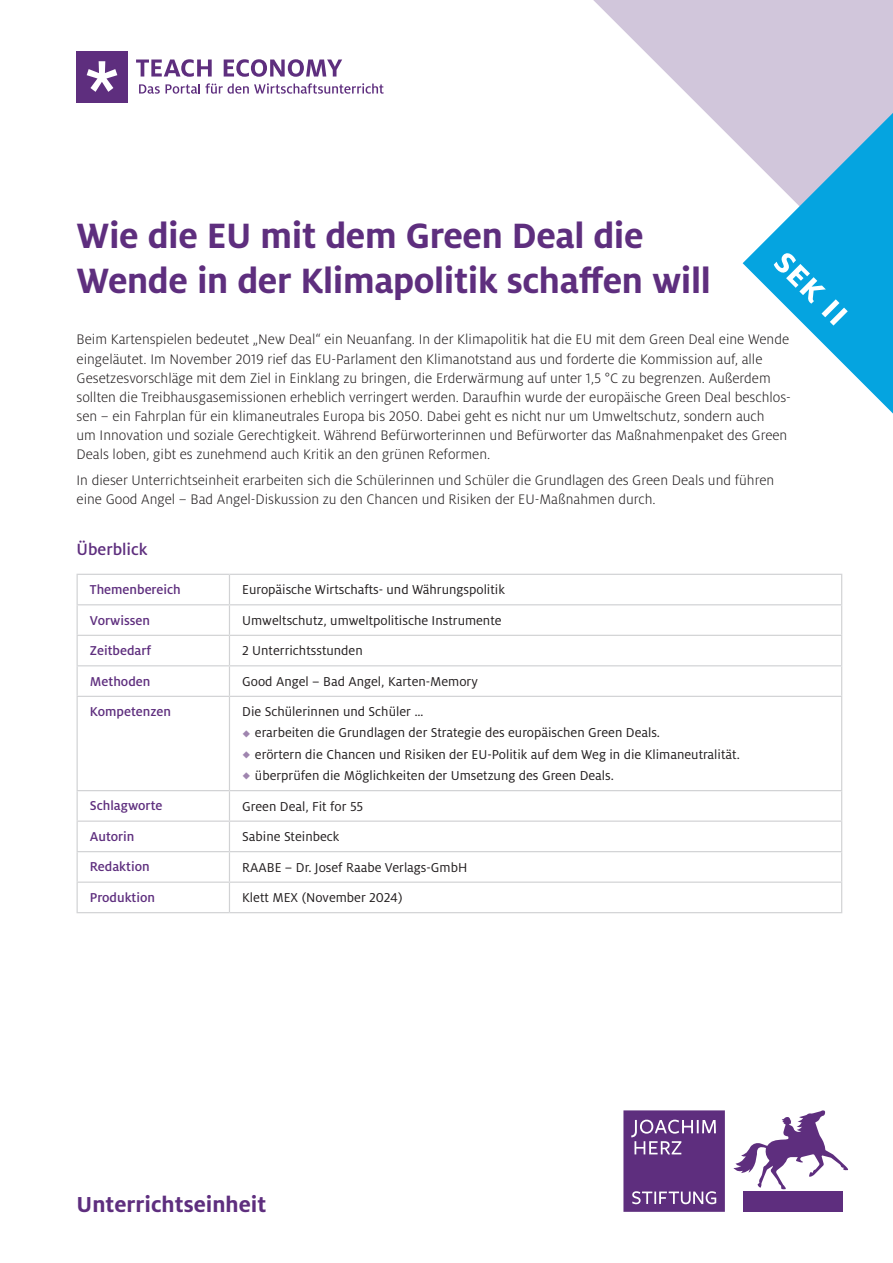
<style>
.page{position:relative;width:893px;height:1263px;background:#fff}
.page>*{position:absolute;margin:0;border:0;box-sizing:border-box;transform-origin:0 0}
.Titel{font:700 39px "Milo OT";letter-spacing:-.01em;color:#5e2e7e}
.t1{font:700 39px "Milo OT";color:#fff}
.t2{font:700 24px "Milo OT";color:#5e2e7e}
.Ü_Überblick{font:500 18px "Milo OT";color:#5e2e7e}
.Introtext{font:300 15.3px/19.2px "Milo OT";color:#231f20}
.Sek_II_Tabelle_Text{font:14.25px "Milo OT";color:#231f20}
.Sek_II_Tabelle_Kopf{font:500 14.25px "Milo OT";color:#5e2e7e}
.Sek_II_Tabelle_mit_Abstand{font:14.25px "Milo OT";color:#231f20}
</style>
<div class="page">
<svg style="left:593px;top:0;width:300px;height:264px"></svg>
<div style="left:623px;top:1110px;width:102px;height:102px;background:#5e2e7e"></div>
<div style="left:743px;top:1191px;width:99px;height:21px;background:#5e2e7e"></div>
<svg style="left:631px;top:1120px;width:85px;height:34px"></svg>
<svg style="left:632px;top:1191px;width:84px;height:13px"></svg>
<svg style="left:733px;top:1110px;width:115px;height:79px"></svg>
<svg style="left:136px;top:59px;width:76px;height:18px"></svg>
<svg style="left:224px;top:59px;width:118px;height:18px"></svg>
<div style="left:77px;top:51px;width:51px;height:51px;background:#5e2e7e"></div>
<svg style="left:87px;top:61px;width:30px;height:31px"></svg>
<svg style="left:139px;top:83px;width:245px;height:11px"></svg>
<svg style="left:743px;top:113px;width:150px;height:301px"></svg>
<svg style="left:78px;top:605px;width:763px;height:248px"></svg>
<svg style="left:229px;top:575px;width:1px;height:29px"></svg>
<hr style="left:77px;top:604px;width:152px;height:1px;background:#d1d2d4">
<hr style="left:229px;top:604px;width:613px;height:1px;background:#d1d2d4">
<hr style="left:229px;top:605px;width:1px;height:30px;background:#d1d2d4">
<hr style="left:77px;top:635px;width:152px;height:1px;background:#d1d2d4">
<hr style="left:229px;top:635px;width:613px;height:1px;background:#d1d2d4">
<svg style="left:229px;top:636px;width:1px;height:29px"></svg>
<hr style="left:77px;top:665px;width:152px;height:1px;background:#d1d2d4">
<hr style="left:229px;top:665px;width:613px;height:1px;background:#d1d2d4">
<hr style="left:229px;top:666px;width:1px;height:30px;background:#d1d2d4">
<hr style="left:77px;top:696px;width:152px;height:1px;background:#d1d2d4">
<hr style="left:229px;top:696px;width:613px;height:1px;background:#d1d2d4">
<hr style="left:229px;top:697px;width:1px;height:93px;background:#d1d2d4">
<hr style="left:77px;top:790px;width:152px;height:1px;background:#d1d2d4">
<hr style="left:229px;top:790px;width:613px;height:1px;background:#d1d2d4">
<hr style="left:77px;top:820px;width:152px;height:2px;background:#d1d2d4">
<hr style="left:229px;top:820px;width:613px;height:2px;background:#d1d2d4">
<hr style="left:77px;top:851px;width:152px;height:1px;background:#d1d2d4">
<hr style="left:229px;top:851px;width:613px;height:1px;background:#d1d2d4">
<hr style="left:77px;top:881px;width:152px;height:2px;background:#d1d2d4">
<hr style="left:229px;top:881px;width:613px;height:2px;background:#d1d2d4">
<svg style="left:229px;top:791px;width:1px;height:121px"></svg>
<hr style="left:77px;top:912px;width:152px;height:1px;background:#d1d2d4">
<hr style="left:229px;top:912px;width:613px;height:1px;background:#d1d2d4">
<hr style="left:77px;top:574px;width:152px;height:1px;background:#d1d2d4">
<hr style="left:229px;top:574px;width:613px;height:1px;background:#d1d2d4">
<svg style="left:77px;top:575px;width:1px;height:29px"></svg>
<svg style="left:841px;top:575px;width:1px;height:29px"></svg>
<hr style="left:77px;top:605px;width:1px;height:30px;background:#d1d2d4">
<hr style="left:841px;top:605px;width:1px;height:30px;background:#d1d2d4">
<svg style="left:77px;top:636px;width:1px;height:29px"></svg>
<svg style="left:841px;top:636px;width:1px;height:29px"></svg>
<hr style="left:77px;top:666px;width:1px;height:30px;background:#d1d2d4">
<hr style="left:841px;top:666px;width:1px;height:30px;background:#d1d2d4">
<hr style="left:77px;top:697px;width:1px;height:93px;background:#d1d2d4">
<hr style="left:841px;top:697px;width:1px;height:93px;background:#d1d2d4">
<svg style="left:77px;top:791px;width:1px;height:121px"></svg>
<svg style="left:841px;top:791px;width:1px;height:121px"></svg>
<svg style="left:243px;top:730px;width:7px;height:7px"></svg>
<svg style="left:243px;top:751px;width:7px;height:7px"></svg>
<svg style="left:243px;top:772px;width:7px;height:8px"></svg>
<p class="Titel" style="left:77px;top:214px;width:569px">Wie die EU mit dem Green Deal die</p>
<h1 class="t1" style="left:796px;top:240px;width:92px;rotate:45deg">sek II</h1>
<p class="Titel" style="left:77px;top:258px;width:636px">Wende in der Klimapolitik schaffen will</p>
<p class="Introtext" style="left:77px;top:330px;width:716px">Beim Kartenspielen bedeutet „New Deal“ ein Neuanfang. In der Klimapolitik hat die EU mit dem Green Deal eine Wende eingeläutet. Im November 2019 rief das EU-Parlament den Klimanotstand aus und forderte die Kommission auf, alle Gesetzesvorschläge mit dem Ziel in Einklang zu bringen, die Erderwärmung auf unter 1,5 °C zu begrenzen. Außerdem sollten die Treibhausgasemissionen erheblich verringert werden. Daraufhin wurde der europäische Green Deal beschlos&shy;sen – ein Fahrplan für ein klimaneutrales Europa bis 2050. Dabei geht es nicht nur um Umweltschutz, sondern auch<br>um Innovation und soziale Gerechtigkeit. Während Befürworterinnen und Befürworter das Maßnahmenpaket des Green Deals loben, gibt es zunehmend auch Kritik an den grünen Reformen.</p>
<p class="Introtext" style="left:77px;top:471px;width:699px">In dieser Unterrichtseinheit erarbeiten sich die Schülerinnen und Schüler die Grundlagen des Green Deals und führen eine Good Angel – Bad Angel-Diskussion zu den Chancen und Risiken der EU-Maßnahmen durch.</p>
<p class="Ü_Überblick" style="left:77px;top:539px;width:73px">Überblick</p>
<p class="Sek_II_Tabelle_Kopf" style="left:90px;top:582px;width:92px">Themenbereich</p>
<p class="Sek_II_Tabelle_Text" style="left:242px;top:582px;width:264px">Europäische Wirtschafts- und Währungspolitik</p>
<p class="Sek_II_Tabelle_Kopf" style="left:90px;top:612px;width:62px">Vorwissen</p>
<p class="Sek_II_Tabelle_Text" style="left:242px;top:612px;width:261px">Umweltschutz, umweltpolitische Instrumente</p>
<p class="Sek_II_Tabelle_Kopf" style="left:90px;top:643px;width:63px">Zeitbedarf</p>
<p class="Sek_II_Tabelle_Text" style="left:242px;top:643px;width:122px">2 Unterrichtsstunden</p>
<p class="Sek_II_Tabelle_Kopf" style="left:90px;top:673px;width:62px">Methoden</p>
<p class="Sek_II_Tabelle_Text" style="left:242px;top:673px;width:237px">Good Angel – Bad Angel, Karten-Memory</p>
<p class="Sek_II_Tabelle_Kopf" style="left:90px;top:704px;width:83px">Kompetenzen</p>
<p class="Sek_II_Tabelle_mit_Abstand" style="left:242px;top:704px;width:183px">Die Schülerinnen und Schüler …</p>
<p class="Sek_II_Tabelle_Text" style="left:255px;top:725px;width:407px">erarbeiten die Grundlagen der Strategie des europäischen Green Deals.</p>
<p class="Sek_II_Tabelle_Text" style="left:255px;top:746px;width:486px">erörtern die Chancen und Risiken der EU-Politik auf dem Weg in die Klimaneutralität.</p>
<p class="Sek_II_Tabelle_Text" style="left:255px;top:768px;width:360px">überprüfen die Möglichkeiten der Umsetzung des Green Deals.</p>
<p class="Sek_II_Tabelle_Kopf" style="left:90px;top:798px;width:74px">Schlagworte</p>
<p class="Sek_II_Tabelle_Text" style="left:242px;top:798px;width:122px">Green Deal, Fit for 55</p>
<p class="Sek_II_Tabelle_Kopf" style="left:90px;top:829px;width:46px">Autorin</p>
<p class="Sek_II_Tabelle_Text" style="left:242px;top:829px;width:99px">Sabine Steinbeck</p>
<p class="Sek_II_Tabelle_Kopf" style="left:90px;top:859px;width:61px">Redaktion</p>
<p class="Sek_II_Tabelle_Text" style="left:242px;top:859px;width:227px">RAABE – Dr. Josef Raabe Verlags-GmbH</p>
<p class="Sek_II_Tabelle_Kopf" style="left:90px;top:890px;width:67px">Produktion</p>
<p class="Sek_II_Tabelle_Text" style="left:242px;top:890px;width:162px">Klett MEX (November 2024)</p>
<h2 class="t2" style="left:77px;top:1191px;width:191px">Unterrichtseinheit</h2>
</div>
